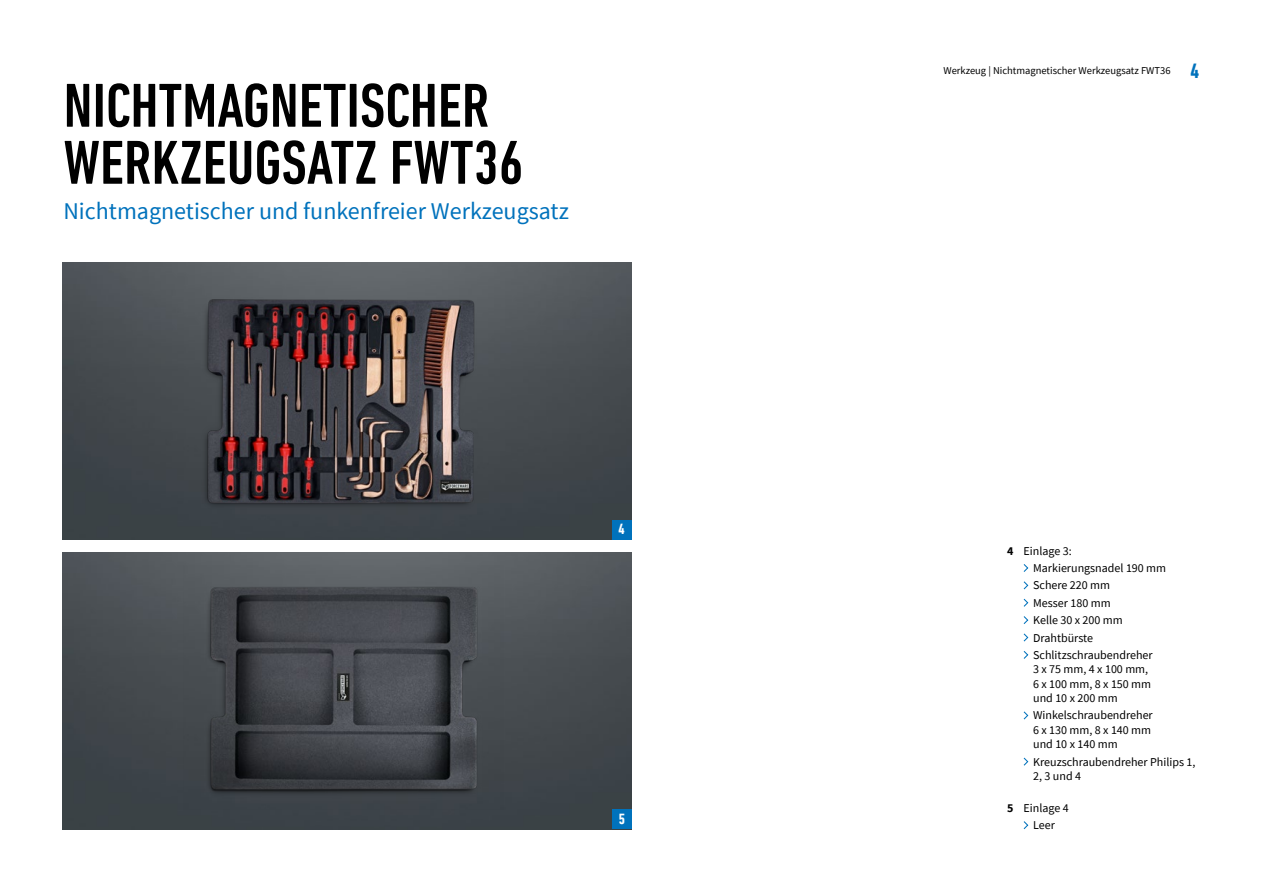
<style>
.page{position:relative;width:1263px;height:893px;background:#fff}
.page>*{position:absolute;margin:0;border:0;box-sizing:border-box;transform-origin:0 0}
.t1{font:500 condensed 63px/57px "DIN Next LT Pro";color:#000}
.t2{font:24px "Source Sans Pro";color:#0072bc}
.t3{font:700 condensed 21px "DIN Next LT Pro";color:#0072bc}
.t4{font:700 condensed 15px "DIN Next LT Pro";color:#fff}
.t5{font:12px/17.4px "Source Sans Pro";color:#000}
.t6{font:700 12px "Source Sans Pro";color:#000}
.t7{font:10.5px "Source Sans Pro";color:#000}
</style>
<div class="page">
<svg style="left:1023px;top:564px;width:6px;height:8px"></svg>
<svg style="left:1023px;top:581px;width:6px;height:9px"></svg>
<svg style="left:1023px;top:598px;width:6px;height:9px"></svg>
<svg style="left:1023px;top:616px;width:6px;height:8px"></svg>
<svg style="left:1023px;top:633px;width:6px;height:9px"></svg>
<svg style="left:1023px;top:651px;width:6px;height:8px"></svg>
<svg style="left:1023px;top:711px;width:6px;height:9px"></svg>
<svg style="left:1023px;top:757px;width:6px;height:9px"></svg>
<svg style="left:1023px;top:821px;width:6px;height:9px"></svg>
<img style="left:63px;top:263px;width:569px;height:277px">
<img style="left:63px;top:552px;width:569px;height:277px">
<div style="left:612px;top:520px;width:19px;height:20px;background:#0072bc"></div>
<div style="left:612px;top:810px;width:20px;height:19px;background:#0072bc"></div>
<img style="left:175px;top:273px;width:343px;height:261px">
<img style="left:183px;top:565px;width:321px;height:245px">
<h1 class="t1" style="left:64px;top:77px;width:462px">NICHTMAGNETISCHER<br>WERKZEUGSATZ FWT36</h1>
<h2 class="t2" style="left:63px;top:196px;width:507px">Nichtmagnetischer und funkenfreier Werkzeugsatz</h2>
<p class="t4" style="left:619px;top:521px;width:8px">4</p>
<p class="t4" style="left:619px;top:810px;width:8px">5</p>
<p class="t7" style="left:943px;top:64px;width:229px">Werkzeug | Nichtmagnetischer Werkzeugsatz FWT36</p>
<h3 class="t3" style="left:1190px;top:59px;width:10px">4</h3>
<p class="t6" style="left:1007px;top:542px;width:8px">4</p>
<p class="t5" style="left:1024px;top:542px;width:50px">Einlage 3:</p>
<p class="t6" style="left:1007px;top:800px;width:8px">5</p>
<p class="t5" style="left:1033px;top:559px;width:134px">Markierungsnadel 190 mm<br>Schere 220 mm<br>Messer 180 mm<br>Kelle 30 x 200 mm<br>Drahtbürste<br>Schlitzschraubendreher</p>
<p class="t5" style="left:1033px;top:662px;width:119px;line-height:14.4px">x3 75 mm x4, 100 mm,<br>x6 100 mm x8, 150 mm und 10 x 200 mm</p>
<p class="t5" style="left:1033px;top:708px;width:121px;line-height:14.4px">Winkelschraubendreher x6 130 mm x8, 140 mm und 10 x 140 mm</p>
<p class="t5" style="left:1033px;top:754px;width:164px;line-height:14.4px">Kreuzschraubendreher Philips 1,<br>2, 3 und 4</p>
<p class="t5" style="left:1024px;top:799px;width:47px">Einlage 4</p>
<p class="t5" style="left:1033px;top:816px;width:23px">Leer</p>
</div>
